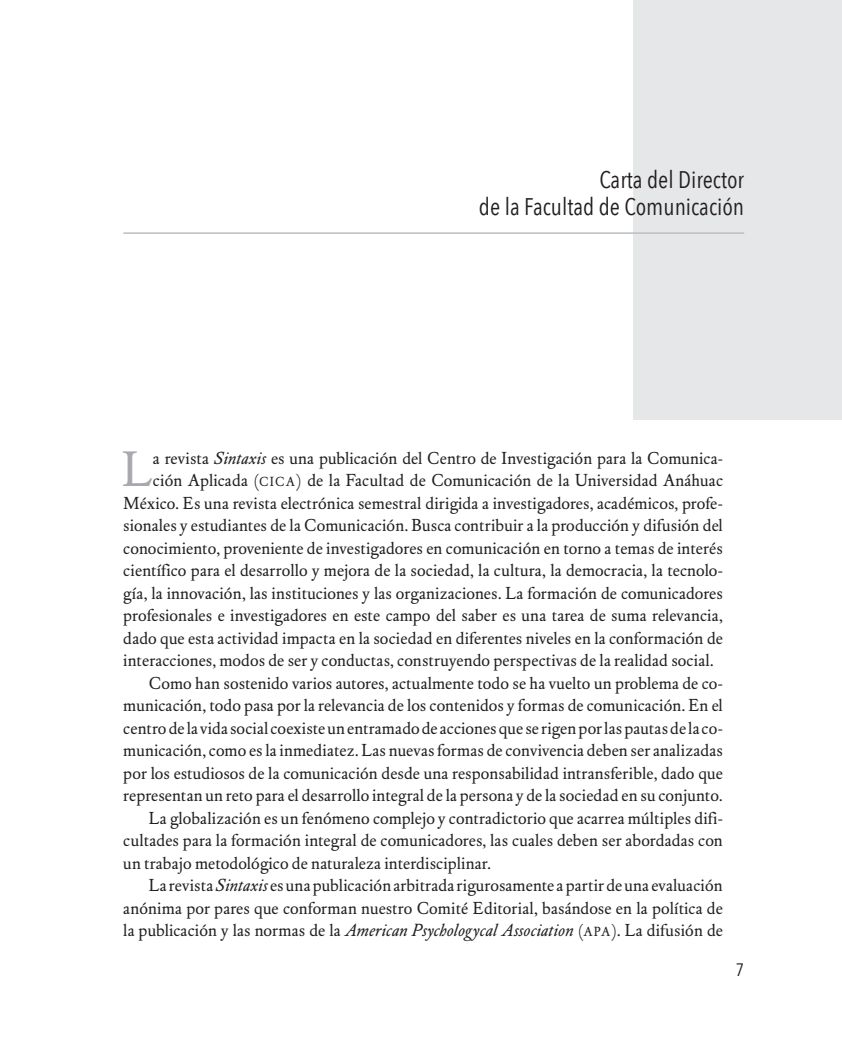
<style>
.page{position:relative;width:842px;height:1055px;background:#fff}
.page>*{position:absolute;margin:0;border:0;box-sizing:border-box;transform-origin:0 0}
.capitular{font:49.35px "DTL Elzevir ST";color:#a8a9ad}
.tit_1{font:24px/27px "Avenir Next Condensed";color:#231f20;text-align:right}
.folios{font:18px "Avenir Next Condensed";color:#231f20}
.capitular-2{font:17.25px/22.5px "DTL Elzevir ST";letter-spacing:.015em;color:#231f20;text-align:justify}
.s1{font-style:italic}
.s2{font-size:13.2px}
</style>
<div class="page">
<div style="left:634px;top:0;width:208px;height:419px;background:#e6e7e9"></div>
<hr style="left:123px;top:232px;width:621px;height:2px;background:#bcbdc0">
<p class="tit_1" style="left:479px;top:165px;width:267px">Carta del Director<br>de la Facultad de Comunicación</p>
<p class="capitular" style="left:122px;top:440px;width:32px">L</p>
<p class="capitular-2" style="left:153px;top:446px;width:571px">a revista <span class="s1">Sintaxis</span> es una publicación del Centro de Investigación para la Comunica-</p>
<p class="capitular-2" style="left:153px;top:469px;width:571px">ción Aplicada (<span class="s2">CICA</span>) de la Facultad de Comunicación de la Universidad Anáhuac</p>
<p class="capitular-2" style="left:123px;top:491px;width:601px">México. Es una revista electrónica semestral dirigida a investigadores, académicos, profe-</p>
<p class="capitular-2" style="left:123px;top:514px;width:601px">sionales y estudiantes de la Comunicación. Busca contribuir a la producción y difusión del</p>
<p class="capitular-2" style="left:123px;top:536px;width:601px">conocimiento, proveniente de investigadores en comunicación en torno a temas de interés</p>
<p class="capitular-2" style="left:123px;top:559px;width:601px">científico para el desarrollo y mejora de la sociedad, la cultura, la democracia, la tecnolo-</p>
<p class="capitular-2" style="left:123px;top:581px;width:601px">gía, la innovación, las instituciones y las organizaciones. La formación de comunicadores</p>
<p class="capitular-2" style="left:123px;top:604px;width:601px">profesionales e investigadores en este campo del saber es una tarea de suma relevancia,</p>
<p class="capitular-2" style="left:123px;top:626px;width:601px">dado que esta actividad impacta en la sociedad en diferentes niveles en la conformación de</p>
<p class="capitular-2" style="left:123px;top:649px;width:592px">interacciones, modos de ser y conductas, construyendo perspectivas de la realidad social.</p>
<p class="capitular-2" style="left:123px;top:671px;width:601px;text-indent:26px">Como han sostenido varios autores, actualmente todo se ha vuelto un problema de co&shy;municación, todo pasa por la relevancia de los contenidos y formas de comunicación. En el centro de la vida social coexiste un entramado de acciones que se rigen por las pautas de la co&shy;municación, como es la inmediatez. Las nuevas formas de convivencia deben ser analizadas por los estudiosos de la comunicación desde una responsabilidad intransferible, dado que representan un reto para el desarrollo integral de la persona y de la sociedad en su conjunto.</p>
<p class="capitular-2" style="left:123px;top:806px;width:601px;text-indent:26px">La globalización es un fenómeno complejo y contradictorio que acarrea múltiples difi&shy;cultades para la formación integral de comunicadores, las cuales deben ser abordadas con un trabajo metodológico de naturaleza interdisciplinar.</p>
<p class="capitular-2" style="left:123px;top:874px;width:601px;text-indent:26px">La revista <span class="s1">Sintaxis</span> es una publicación arbitrada rigurosamente a partir de una evaluación anónima por pares que conforman nuestro Comité Editorial, basándose en la política de la publicación y las normas de la <span class="s1">American Psychologycal Association</span> (<span class="s2">APA</span>). La difusión de</p>
<p class="folios" style="left:736px;top:954px;width:10px">7</p>
</div>
